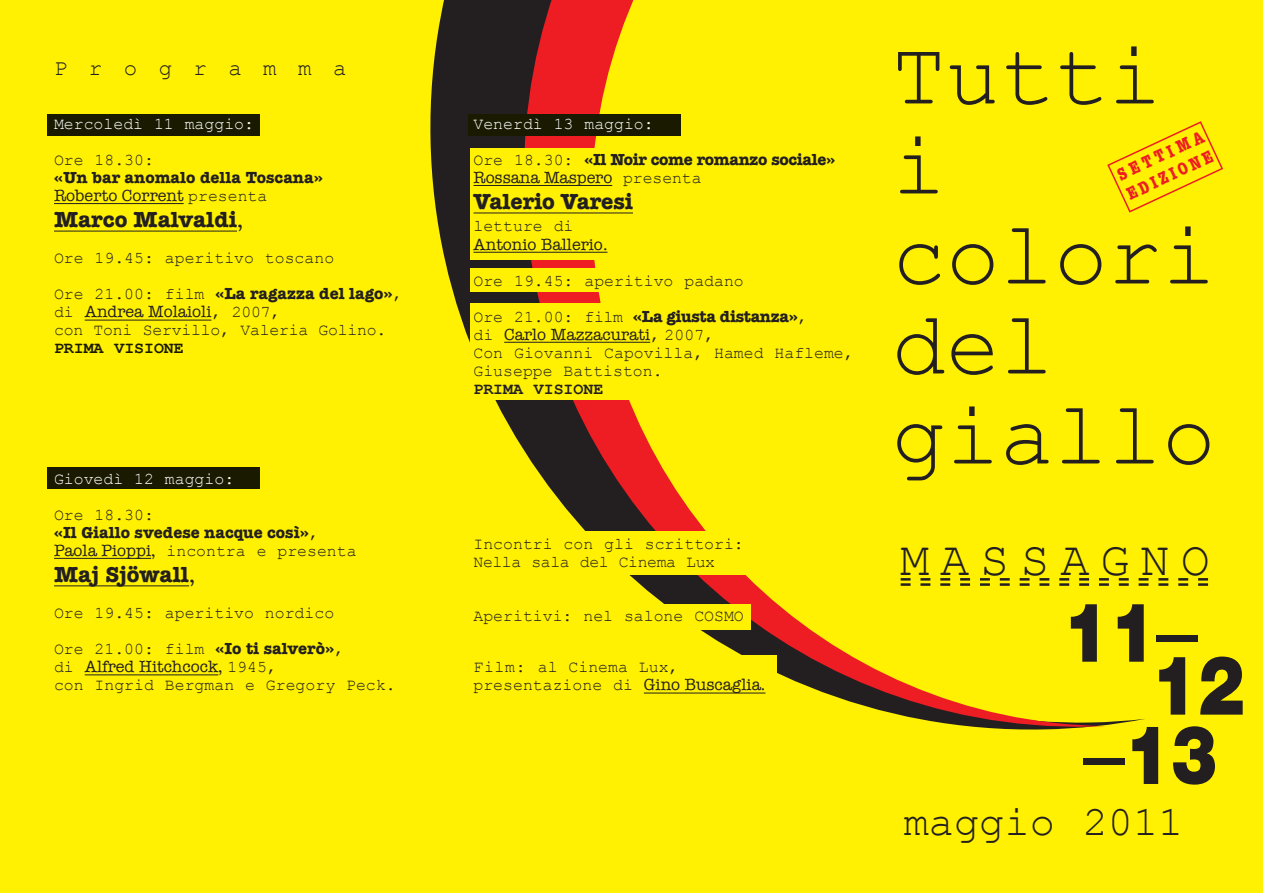
<style>
.page{position:relative;width:1263px;height:893px;background:#fff101}
.page>*{position:absolute;margin:0;border:0;box-sizing:border-box;transform-origin:0 0}
.t1{font:90px/90px "Courier New";color:#231f20}
.t2{font:900 82.5px "Helvetica Neue";color:#231f20;scale:.85 1}
.t3{font:900 81.9px "Helvetica Neue";color:#231f20;scale:.85 1}
.t4{font:48.6px "Courier New";letter-spacing:.225em;color:#231f20}
.t5{font:42px "Courier New";color:#231f20}
.t6{font:700 22.5px "American Typewriter";color:#231f20}
.t7{font:22.5px "Courier New";letter-spacing:.95em;color:#231f20}
.t8{font:700 condensed 18px/21.6px "American Typewriter";color:#ee1d23}
.t9{font:16.5px/18px "Courier New";color:#231f20}
.t10{font:700 16.5px/18px "American Typewriter";color:#231f20}
.t11{font:700 16.5px/18px "American Typewriter";letter-spacing:-.02em;color:#231f20}
.t12{font:16.5px "Courier New";color:#fff}
.t13{font:16.5px "American Typewriter";color:#231f20}
.t14{font:700 16.5px "Courier New";color:#191a00}
.t15{font:700 16.5px "Courier New";color:#231f20}
.s1{font-weight:400}
.s2{font-family:"Courier New";font-weight:400}
.s3{font-family:"American Typewriter";font-weight:700}
.s4{font-family:"American Typewriter"}
.s5{font-family:"Courier New"}
.s6{font-weight:400;font-size:82.5px}
</style>
<div class="page">
<svg style="left:430px;top:0;width:88px;height:441px;fill:#231f20"></svg>
<svg style="left:518px;top:0;width:691px;height:730px"></svg>
<div style="left:47px;top:115px;width:212px;height:21px;background:#191a00"></div>
<div style="left:47px;top:468px;width:212px;height:21px;background:#191a00"></div>
<hr style="left:54px;top:203px;width:130px;height:1px;background:#231f20">
<hr style="left:54px;top:231px;width:183px;height:1px;background:#231f20">
<hr style="left:85px;top:320px;width:126px;height:1px;background:#231f20">
<hr style="left:54px;top:558px;width:97px;height:1px;background:#231f20">
<hr style="left:54px;top:585px;width:135px;height:1px;background:#231f20">
<hr style="left:85px;top:674px;width:133px;height:1px;background:#231f20">
<svg style="left:518px;top:531px;width:278px;height:43px"></svg>
<svg style="left:518px;top:605px;width:232px;height:25px"></svg>
<svg style="left:518px;top:655px;width:259px;height:43px"></svg>
<svg style="left:470px;top:148px;width:402px;height:111px"></svg>
<svg style="left:470px;top:268px;width:323px;height:24px"></svg>
<svg style="left:470px;top:304px;width:384px;height:96px"></svg>
<div style="left:468px;top:115px;width:212px;height:21px;background:#191a00"></div>
<hr style="left:473px;top:185px;width:139px;height:1px;background:#231f20">
<hr style="left:473px;top:213px;width:160px;height:1px;background:#231f20">
<hr style="left:473px;top:252px;width:134px;height:1px;background:#231f20">
<hr style="left:504px;top:342px;width:146px;height:1px;background:#231f20">
<hr style="left:644px;top:693px;width:121px;height:1px;background:#231f20">
<svg style="left:901px;top:578px;width:307px;height:8px"></svg>
<svg style="left:1106px;top:120px;width:117px;height:94px"></svg>
<h3 class="t7" style="left:54px;top:54px;width:294px">Programma</h3>
<p class="t12" style="left:54px;top:113px;width:201px">Mercoledì 11 maggio:</p>
<p class="t9" style="left:54px;top:150px;width:101px">Ore 18.30:</p>
<p class="t10" style="left:54px;top:168px;width:270px">«Un bar anomalo della Toscana»<br><span class="s1">Roberto Corrent</span> <span class="s2">presenta</span></p>
<h3 class="t6" style="left:54px;top:200px;width:191px">Marco Malvaldi<span class="s1">,</span></h3>
<p class="t9" style="left:54px;top:249px;width:282px">Ore 19.45: aperitivo toscano</p>
<p class="t9" style="left:54px;top:285px;width:350px">Ore 21.00: film <span class="s3">«La ragazza del lago»</span>, di <span class="s4">Andrea Molaioli</span>, 2007,</p>
<p class="t9" style="left:54px;top:321px;width:334px">con Toni Servillo, Valeria Golino.</p>
<p class="t14" style="left:54px;top:338px;width:131px">PRIMA VISIONE</p>
<p class="t12" style="left:54px;top:468px;width:182px">Giovedì 12 maggio:</p>
<p class="t9" style="left:54px;top:505px;width:101px">Ore 18.30:</p>
<p class="t10" style="left:54px;top:522px;width:266px">«Il Giallo svedese nacque così»<span class="s2">,</span></p>
<p class="t9" style="left:54px;top:541px;width:304px"><span class="s4">Paola Pioppi,</span> incontra e presenta</p>
<h3 class="t6" style="left:54px;top:555px;width:143px">Maj Sjöwall<span class="s1">,</span></h3>
<p class="t9" style="left:54px;top:594px;width:291px;line-height:36px">Ore 19.45: aperitivo nordico<br>Ore 21.00: film <span class="s3">«Io ti salverò»</span>,</p>
<p class="t13" style="left:54px;top:654px;width:224px"><span class="s5">di</span> Alfred Hitchcock, <span class="s5">1945,</span></p>
<p class="t9" style="left:54px;top:675px;width:343px">con Ingrid Bergman e Gregory Peck.</p>
<p class="t12" style="left:473px;top:113px;width:182px">Venerdì 13 maggio:</p>
<p class="t11" style="left:473px;top:149px;width:363px"><span class="s2">Ore 18.30:</span> «Il Noir come romanzo sociale»<br><span class="s1">Rossana Maspero</span> <span class="s2">presenta</span></p>
<h3 class="t6" style="left:473px;top:182px;width:161px">Valerio Varesi</h3>
<p class="t9" style="left:473px;top:217px;width:102px">letture di</p>
<p class="t13" style="left:473px;top:231px;width:135px">Antonio Ballerio.</p>
<p class="t9" style="left:473px;top:271px;width:272px">Ore 19.45: aperitivo padano</p>
<p class="t9" style="left:473px;top:307px;width:335px">Ore 21.00: film <span class="s3">«La giusta distanza»</span>, di <span class="s4">Carlo Mazzacurati</span>, 2007,</p>
<p class="t9" style="left:473px;top:343px;width:382px">Con Giovanni Capovilla, Hamed Hafleme,<br>Giuseppe Battiston.</p>
<p class="t15" style="left:473px;top:378px;width:131px">PRIMA VISIONE</p>
<p class="t9" style="left:473px;top:535px;width:272px">Incontri con gli scrittori:<br>Nella sala del Cinema Lux</p>
<p class="t9" style="left:473px;top:607px;width:272px">Aperitivi: nel salone COSMO</p>
<p class="t9" style="left:473px;top:658px;width:293px">Film: al Cinema Lux, presentazione di <span class="s4">Gino Buscaglia.</span></p>
<h1 class="t1" style="left:892px;top:27px;width:325px">Tutti i colori del giallo</h1>
<p class="t8" style="left:1114px;top:165px;width:95px;rotate:-25deg">SETTIMA<br>EDIZIONE</p>
<h3 class="t4" style="left:900px;top:529px;width:311px">MASSAGNO</h3>
<h2 class="t2" style="left:1063px;top:583px;width:160px">11<span class="s1">–</span></h2>
<h2 class="t2" style="left:1151px;top:636px;width:112px">12</h2>
<h3 class="t3" style="left:1083px;top:706px;width:159px"><span class="s6">–</span>13</h3>
<h3 class="t5" style="left:904px;top:796px;width:281px">maggio 2011</h3>
</div>
